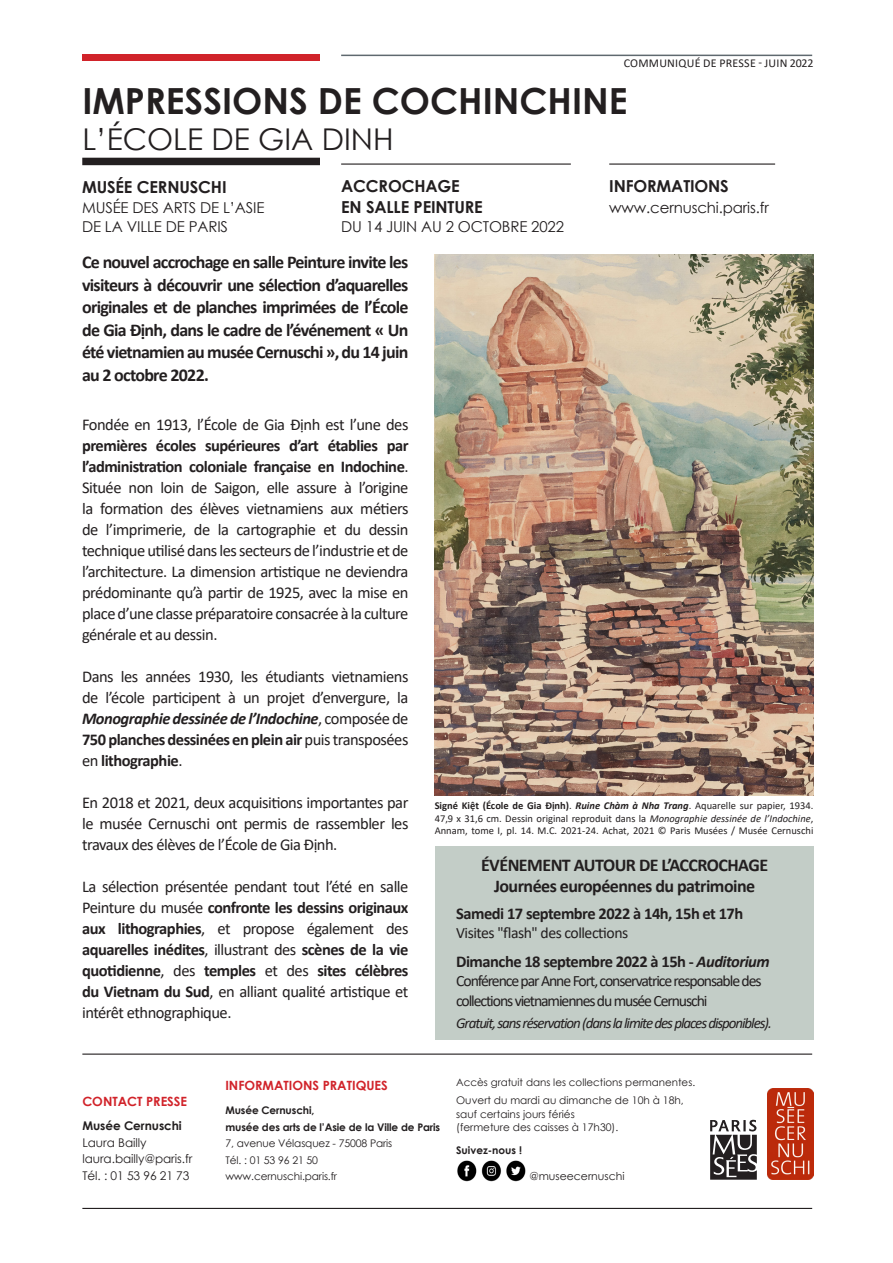
<style>
.page{position:relative;width:893px;height:1263px;background:#fff}
.page>*{position:absolute;margin:0;border:0;box-sizing:border-box;transform-origin:0 0}
.t1{font:700 36px "Century Gothic";color:#231f20}
.t2{font:30px "Century Gothic";color:#231f20}
.Style_de_paragraphe{font:700 18px/22.5px "Calibri";letter-spacing:-.04em;color:#231f20;text-align:justify}
.Style_de_paragraphe-2{font:16.5px/21px "Calibri";letter-spacing:-.03em;color:#231f20;text-align:justify}
.Style_de_paragraphe-3{font:700 16.5px "Calibri";letter-spacing:-.03em;color:#231f20}
.t3{font:700 16.5px "Century Gothic";letter-spacing:-.01em;color:#231f20}
.Style_de_paragraphe-4{font:15.75px/19.5px "Calibri";letter-spacing:-.07em;color:#231f20}
.Style_de_paragraphe-5{font:15.75px "Calibri";letter-spacing:-.03em;color:#231f20}
.t4{font:15px "Century Gothic";letter-spacing:-.01em;color:#231f20}
.Style_de_paragraphe-6{font:italic 15px "Calibri";letter-spacing:-.07em;color:#231f20}
.t5{font:700 12.75px "Century Gothic";color:#d1232a}
.t6{font:12px "Century Gothic";letter-spacing:-.005em;color:#231f20}
.t7{font:12px "Calibri";letter-spacing:.02em;color:#231f20}
.t8{font:700 12px "Century Gothic";letter-spacing:-.005em;color:#231f20}
.t9{font:10.8px "Century Gothic";color:#231f20}
.t10{font:10.5px/12.6px "Calibri";color:#231f20}
.t11{font:10.5px/13.5px "Century Gothic";color:#231f20}
.t12{font:700 10.5px "Century Gothic";letter-spacing:-.01em;color:#231f20}
.t13{font:10.35px "Century Gothic";color:#231f20}
.s1{font-weight:700}
.s2{font-weight:700;font-style:italic}
.s3{font-style:italic}
</style>
<div class="page">
<hr style="left:341px;top:55px;width:471px;height:1px;background:#5f696f">
<div style="left:82px;top:54px;width:238px;height:7px;background:#d1232a"></div>
<div style="left:82px;top:158px;width:238px;height:7px;background:#231f20"></div>
<hr style="left:341px;top:163px;width:230px;height:2px;background:#231f20">
<hr style="left:609px;top:163px;width:166px;height:2px;background:#231f20">
<img style="left:767px;top:1089px;width:46px;height:91px">
<hr style="left:82px;top:1053px;width:730px;height:2px;background:#231f20">
<hr style="left:82px;top:1208px;width:730px;height:1px;background:#231f20">
<svg style="left:710px;top:1120px;width:47px;height:60px"></svg>
<img style="left:457px;top:1160px;width:69px;height:21px">
<img style="left:435px;top:255px;width:378px;height:541px">
<div style="left:435px;top:847px;width:378px;height:193px;background:#c3cdc7"></div>
<p class="t7" style="left:624px;top:54px;width:191px">COMMUNIQUÉ DE PRESSE - JUIN 2022</p>
<p class="t1" style="left:82px;top:74px;width:547px">IMPRESSIONS DE COCHINCHINE</p>
<p class="t2" style="left:82px;top:118px;width:313px">L’ÉCOLE DE GIA DINH</p>
<p class="t3" style="left:82px;top:175px;width:146px">MUSÉE CERNUSCHI</p>
<p class="t4" style="left:82px;top:197px;width:184px">MUSÉE DES ARTS DE L’ASIE</p>
<p class="t4" style="left:82px;top:216px;width:147px">DE LA VILLE DE PARIS</p>
<p class="t3" style="left:341px;top:173px;width:120px">ACCROCHAGE</p>
<p class="t3" style="left:341px;top:194px;width:143px">EN SALLE PEINTURE</p>
<p class="t4" style="left:341px;top:216px;width:224px">DU 14 JUIN AU 2 OCTOBRE 2022</p>
<p class="Style_de_paragraphe" style="left:82px;top:251px;width:328px">Ce nouvel accrochage en salle Peinture invite les visiteurs à découvrir une sélection d’aquarelles originales et de planches imprimées de l’École de Gia Định, dans le cadre de l’événement « Un été vietnamien au musée Cernuschi », du 14 juin au 2 octobre 2022.</p>
<p class="t3" style="left:609px;top:173px;width:121px">INFORMATIONS</p>
<p class="t4" style="left:609px;top:197px;width:161px">www.cernuschi.paris.fr</p>
<p class="Style_de_paragraphe-2" style="left:82px;top:413px;width:328px">Fondée en 1913, l’École de Gia Định est l’une des <span class="s1">premières écoles supérieures d’art établies par l’administration coloniale française en Indochine</span>.<br>Située non loin de Saigon, elle assure à l’origine la formation des élèves vietnamiens aux métiers de l’imprimerie, de la cartographie et du dessin technique utilisé dans les secteurs de l’industrie et de l’architecture. La dimension artistique ne deviendra prédominante qu’à partir de 1925, avec la mise en place d’une classe préparatoire consacrée à la culture générale et au dessin.</p>
<p class="Style_de_paragraphe-2" style="left:82px;top:665px;width:328px">Dans les années 1930, les étudiants vietnamiens de l’école participent à un projet d’envergure, la <span class="s2">Monographie dessinée de l’Indochine</span>, composée de <span class="s1">750 planches dessinées en plein air</span> puis transposées en <span class="s1">lithographie</span>.</p>
<p class="Style_de_paragraphe-2" style="left:82px;top:791px;width:328px">En 2018 et 2021, deux acquisitions importantes par le musée Cernuschi ont permis de rassembler les travaux des élèves de l’École de Gia Định.</p>
<p class="Style_de_paragraphe-2" style="left:82px;top:875px;width:328px">La sélection présentée pendant tout l’été en salle Peinture du musée <span class="s1">confronte les dessins originaux aux lithographies</span>, et propose également des <span class="s1">aquarelles inédites</span>, illustrant des <span class="s1">scènes de la vie quotidienne</span>, des <span class="s1">temples</span> et des <span class="s1">sites célèbres du Vietnam du Sud</span>, en alliant qualité artistique et intérêt ethnographique.</p>
<p class="t10" style="left:435px;top:799px;width:380px"><span class="s1">Signé Kiệt (École de Gia Định)</span>. <span class="s2">Ruine Chàm à Nha Trang</span>. Aquarelle sur papier, 1934.</p>
<p class="t10" style="left:435px;top:812px;width:380px">47,9 x 31,6 cm. Dessin original reproduit dans la <span class="s3">Monographie dessinée de l’Indochine</span>,<br>Annam, tome I, pl. 14. M.C. 2021-24. Achat, 2021 © Paris Musées / Musée Cernuschi</p>
<p class="Style_de_paragraphe" style="left:481px;top:853px;width:289px">ÉVÉNEMENT AUTOUR DE L’ACCROCHAGE</p>
<p class="Style_de_paragraphe" style="left:494px;top:874px;width:263px">Journées européennes du patrimoine</p>
<p class="Style_de_paragraphe-3" style="left:456px;top:901px;width:289px">Samedi 17 septembre 2022 à 14h, 15h et 17h</p>
<p class="Style_de_paragraphe-5" style="left:456px;top:922px;width:174px">Visites "flash" des collections</p>
<p class="Style_de_paragraphe-3" style="left:456px;top:949px;width:315px">Dimanche 18 septembre 2022 à 15h - <span class="s3">Auditorium</span></p>
<p class="Style_de_paragraphe-4" style="left:456px;top:971px;width:307px">Conférence par Anne Fort, conservatrice responsable des collections vietnamiennes du musée Cernuschi</p>
<p class="Style_de_paragraphe-6" style="left:456px;top:1013px;width:317px">Gratuit, sans réservation (dans la limite des places disponibles).</p>
<p class="t5" style="left:82px;top:1092px;width:106px">CONTACT PRESSE</p>
<p class="t8" style="left:82px;top:1117px;width:101px">Musée Cernuschi</p>
<p class="t6" style="left:82px;top:1134px;width:66px">Laura Bailly</p>
<p class="t6" style="left:82px;top:1150px;width:111px">laura.bailly@paris.fr</p>
<p class="t6" style="left:82px;top:1167px;width:109px">Tél. : 01 53 96 21 73</p>
<p class="t5" style="left:225px;top:1076px;width:164px">INFORMATIONS PRATIQUES</p>
<p class="t12" style="left:225px;top:1102px;width:91px">Musée Cernuschi,</p>
<p class="t12" style="left:225px;top:1119px;width:216px">musée des arts de l’Asie de la Ville de Paris</p>
<p class="t11" style="left:225px;top:1136px;width:169px">7, avenue Vélasquez - 75008 Paris</p>
<p class="t11" style="left:225px;top:1153px;width:94px">Tél. : 01 53 96 21 50</p>
<p class="t11" style="left:225px;top:1169px;width:113px">www.cernuschi.paris.fr</p>
<p class="t13" style="left:456px;top:1075px;width:241px">Accès gratuit dans les collections permanentes.</p>
<p class="t11" style="left:456px;top:1093px;width:229px">Ouvert du mardi au dimanche de 10h à 18h, sauf certains jours fériés</p>
<p class="t11" style="left:456px;top:1120px;width:164px">(fermeture des caisses à 17h30).</p>
<p class="t12" style="left:456px;top:1142px;width:67px">Suivez-nous !</p>
<p class="t9" style="left:529px;top:1168px;width:97px">@museecernuschi</p>
</div>
